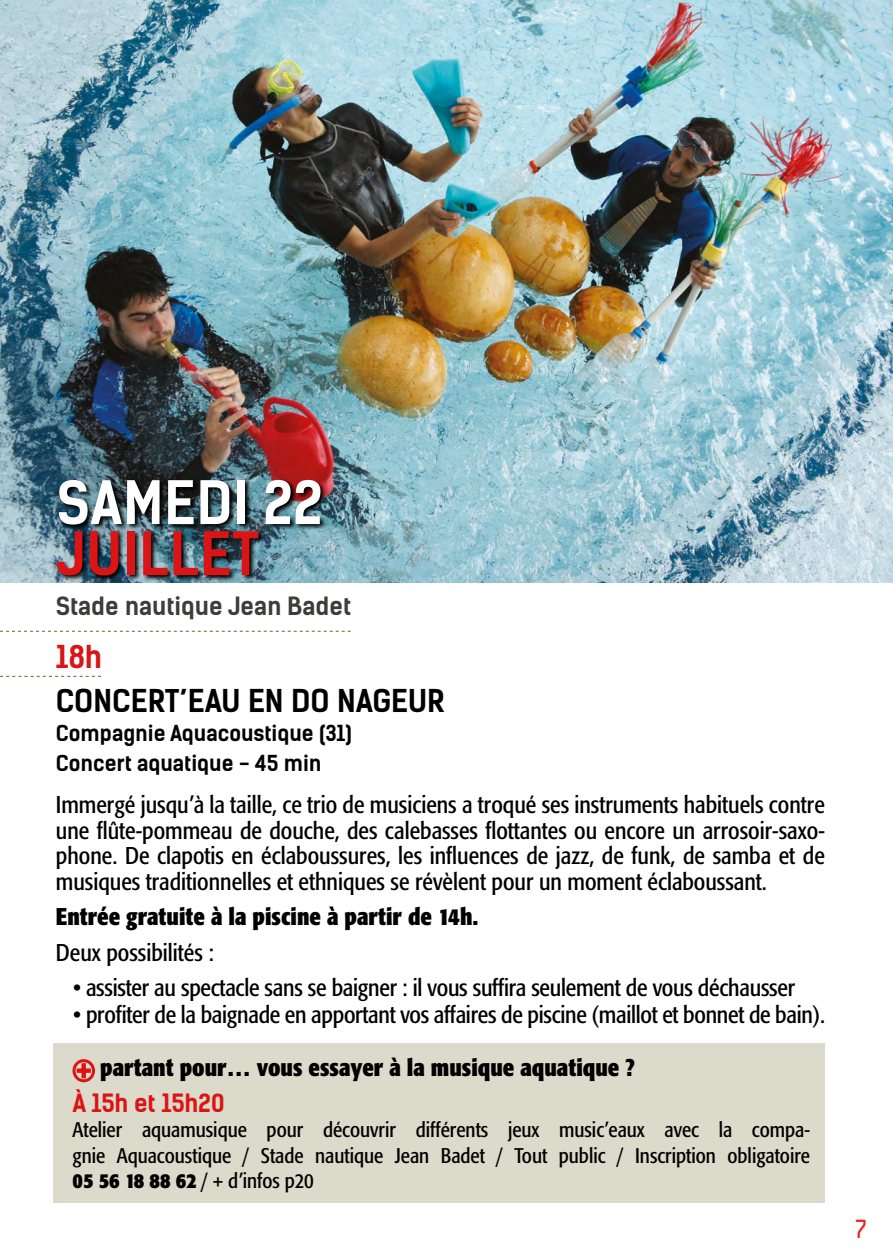
<style>
.page{position:relative;width:893px;height:1259px;background:#fff}
.page>*{position:absolute;margin:0;border:0;box-sizing:border-box;transform-origin:0 0}
.t1{font:700 57px "Kelson Sans";letter-spacing:.015em;color:#fff}
.t2{font:700 57px "Kelson Sans";letter-spacing:.015em;color:#db1415}
.t3{font:700 30px "Kelson Sans";color:#000}
.t4{font:700 30px "Kelson Sans";color:#db1415}
.t5{font:700 27px "Zag";color:#e5231d}
.t6{font:condensed 24px/25.5px "Formata";letter-spacing:-.01em;color:#000;text-align:justify}
.t7{font:700 condensed 24px "Formata";color:#000}
.t8{font:700 24px "Kelson Sans";color:#3c3c3b}
.t9{font:700 24px "Kelson Sans";color:#db1415}
.t10{font:condensed 21px/25.5px "Formata";color:#000;text-align:justify}
.t11{font:700 21px/29.4px "Kelson Sans";color:#000}
.s1{font-weight:700}
</style>
<div class="page">
<div style="left:54px;top:1043px;width:771px;height:159px;background:#dcdaca"></div>
<img style="left:0;top:0;width:893px;height:582px">
<svg style="left:0;top:631px;width:351px;height:1px"></svg>
<svg style="left:0;top:676px;width:101px;height:1px"></svg>
<img style="left:56px;top:479px;width:271px;height:103px">
<svg style="left:76px;top:1063px;width:15px;height:15px"></svg>
<div style="left:72px;top:1059px;width:23px;height:23px;border:3px solid #db1415;border-radius:50%"></div>
<h1 class="t1" style="left:56px;top:468px;width:268px">SAMEDI 22</h1>
<h1 class="t2" style="left:56px;top:519px;width:204px">JUILLET</h1>
<p class="t8" style="left:56px;top:591px;width:297px">Stade nautique Jean Badet</p>
<p class="t4" style="left:56px;top:638px;width:47px">18h</p>
<p class="t3" style="left:56px;top:682px;width:391px">CONCERT’EAU EN DO NAGEUR</p>
<p class="t11" style="left:56px;top:719px;width:298px">Compagnie Aquacoustique (31)<br>Concert aquatique - 45 min</p>
<p class="t6" style="left:56px;top:792px;width:770px">Immergé jusqu’à la taille, ce trio de musiciens a troqué ses instruments habituels contre une flûte-pommeau de douche, des calebasses flottantes ou encore un arrosoir-saxo&shy;phone. De clapotis en éclaboussures, les influences de jazz, de funk, de samba et de musiques traditionnelles et ethniques se révèlent pour un moment éclaboussant.</p>
<p class="t7" style="left:56px;top:902px;width:424px">Entrée gratuite à la piscine à partir de 14h.</p>
<p class="t6" style="left:56px;top:940px;width:159px">Deux possibilités :</p>
<p class="t6" style="left:73px;top:975px;width:724px">• assister au spectacle sans se baigner : il vous suffira seulement de vous déchausser</p>
<p class="t6" style="left:73px;top:1002px;width:753px">• profiter de la baignade en apportant vos affaires de piscine (maillot et bonnet de bain).</p>
<p class="t7" style="left:100px;top:1053px;width:536px">partant pour… vous essayer à la musique aquatique ?</p>
<p class="t9" style="left:72px;top:1088px;width:153px">À 15h et 15h20</p>
<p class="t10" style="left:72px;top:1117px;width:739px">Atelier aquamusique pour découvrir différents jeux music’eaux avec la compa&shy;gnie Aquacoustique / Stade nautique Jean Badet / Tout public / Inscription obligatoire <span class="s1">05 56 18 88 62</span> / + d’infos p20</p>
<p class="t5" style="left:856px;top:1214px;width:13px">7</p>
</div>
